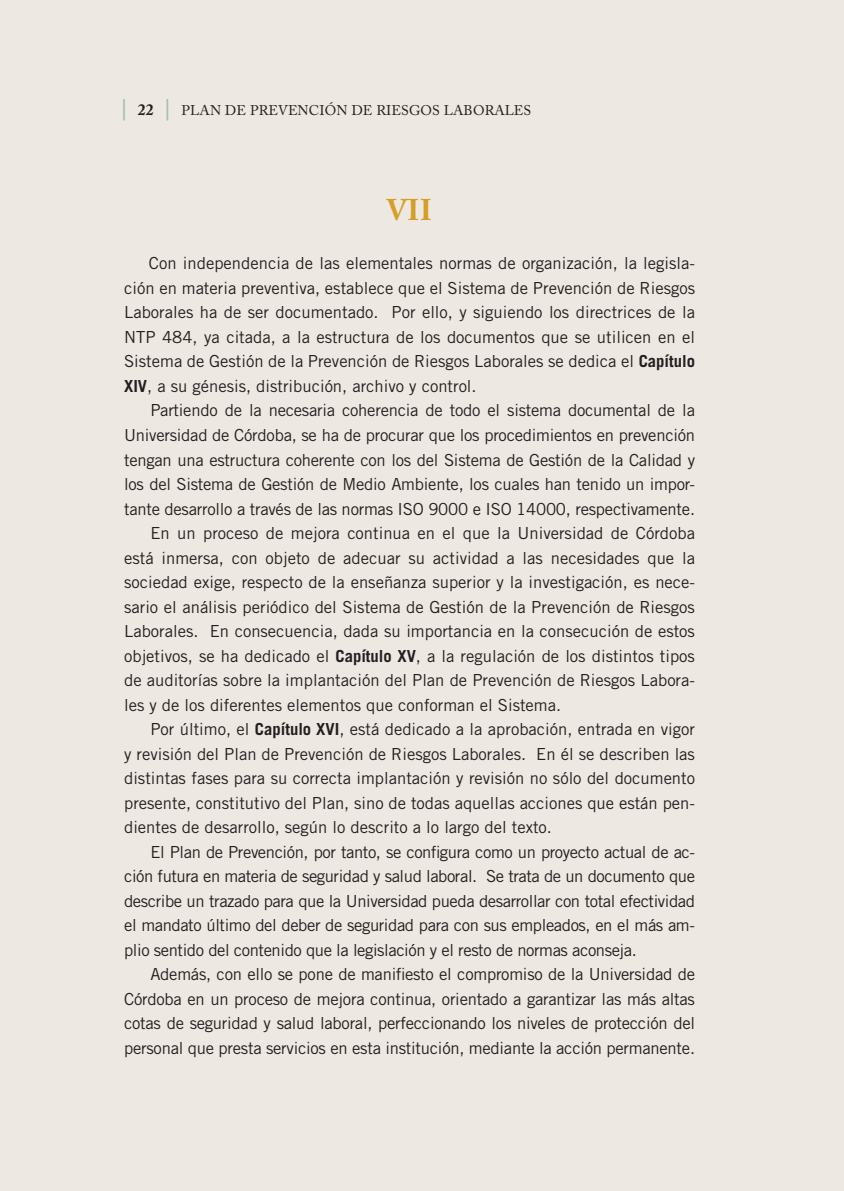
<style>
.page{position:relative;width:844px;height:1191px;background:#fff}
.page>*{position:absolute;margin:0;border:0;box-sizing:border-box;transform-origin:0 0}
.t1{font:700 29.75px "Adobe Caslon Pro";color:#d69e28}
.t2{font:16.62px/24.5px "Trade Gothic";letter-spacing:-.015em;color:#231f20;text-align:justify}
.t3{font:14px "Adobe Caslon Pro";letter-spacing:.01em;color:#231f20}
.s1{font-weight:700;font-size:21px;color:#9ec1a8}
.s2{font-weight:700;font-size:15.75px}
.s3{font-weight:700}
</style>
<div class="page">
<div style="left:0;top:0;width:842px;height:1191px;background:#ede8e1"></div>
<p class="t3" style="left:120px;top:102px;width:412px"><span class="s1">|</span> <span class="s2">22</span> <span class="s1">|</span> PLAN DE PREVENCIÓN DE RIESGOS LABORALES</p>
<h1 class="t1" style="left:387px;top:193px;width:47px">VII</h1>
<p class="t2" style="left:124px;top:251px;width:572px;text-indent:25px">Con independencia de las elementales normas de organización, la legisla&shy;ción en materia preventiva, establece que el Sistema de Prevención de Riesgos Laborales ha de ser documentado. Por ello, y siguiendo los directrices de la NTP 484, ya citada, a la estructura de los documentos que se utilicen en el Sistema de Gestión de la Prevención de Riesgos Laborales se dedica el <span class="s3">Capítulo XIV</span>, a su génesis, distribución, archivo y control.</p>
<p class="t2" style="left:150px;top:398px;width:546px">Partiendo de la necesaria coherencia de todo el sistema documental de la</p>
<p class="t2" style="left:124px;top:422px;width:572px">Universidad de Córdoba, se ha de procurar que los procedimientos en prevención</p>
<p class="t2" style="left:124px;top:447px;width:572px">tengan una estructura coherente con los del Sistema de Gestión de la Calidad y</p>
<p class="t2" style="left:124px;top:471px;width:572px">los del Sistema de Gestión de Medio Ambiente, los cuales han tenido un impor-</p>
<p class="t2" style="left:124px;top:496px;width:572px">tante desarrollo a través de las normas ISO 9000 e ISO 14000, respectivamente.</p>
<p class="t2" style="left:150px;top:520px;width:546px">En un proceso de mejora continua en el que la Universidad de Córdoba</p>
<p class="t2" style="left:124px;top:545px;width:572px">está inmersa, con objeto de adecuar su actividad a las necesidades que la</p>
<p class="t2" style="left:124px;top:569px;width:572px">sociedad exige, respecto de la enseñanza superior y la investigación, es nece-</p>
<p class="t2" style="left:124px;top:594px;width:572px">sario el análisis periódico del Sistema de Gestión de la Prevención de Riesgos</p>
<p class="t2" style="left:124px;top:619px;width:572px">Laborales. En consecuencia, dada su importancia en la consecución de estos</p>
<p class="t2" style="left:124px;top:643px;width:572px">objetivos, se ha dedicado el <span class="s3">Capítulo XV</span>, a la regulación de los distintos tipos</p>
<p class="t2" style="left:124px;top:668px;width:572px">de auditorías sobre la implantación del Plan de Prevención de Riesgos Labora-</p>
<p class="t2" style="left:124px;top:692px;width:438px">les y de los diferentes elementos que conforman el Sistema.</p>
<p class="t2" style="left:150px;top:717px;width:546px">Por último, el <span class="s3">Capítulo XVI</span>, está dedicado a la aprobación, entrada en vigor</p>
<p class="t2" style="left:124px;top:741px;width:572px">y revisión del Plan de Prevención de Riesgos Laborales. En él se describen las</p>
<p class="t2" style="left:124px;top:766px;width:572px">distintas fases para su correcta implantación y revisión no sólo del documento</p>
<p class="t2" style="left:124px;top:790px;width:572px">presente, constitutivo del Plan, sino de todas aquellas acciones que están pen-</p>
<p class="t2" style="left:124px;top:815px;width:429px">dientes de desarrollo, según lo descrito a lo largo del texto.</p>
<p class="t2" style="left:150px;top:839px;width:546px">El Plan de Prevención, por tanto, se configura como un proyecto actual de ac-</p>
<p class="t2" style="left:124px;top:864px;width:572px">ción futura en materia de seguridad y salud laboral. Se trata de un documento que</p>
<p class="t2" style="left:124px;top:888px;width:572px">describe un trazado para que la Universidad pueda desarrollar con total efectividad</p>
<p class="t2" style="left:124px;top:913px;width:572px">el mandato último del deber de seguridad para con sus empleados, en el más am-</p>
<p class="t2" style="left:124px;top:937px;width:514px">plio sentido del contenido que la legislación y el resto de normas aconseja.</p>
<p class="t2" style="left:150px;top:962px;width:546px">Además, con ello se pone de manifiesto el compromiso de la Universidad de</p>
<p class="t2" style="left:124px;top:986px;width:572px">Córdoba en un proceso de mejora continua, orientado a garantizar las más altas</p>
<p class="t2" style="left:124px;top:1011px;width:572px">cotas de seguridad y salud laboral, perfeccionando los niveles de protección del</p>
<p class="t2" style="left:124px;top:1035px;width:572px">personal que presta servicios en esta institución, mediante la acción permanente.</p>
</div>
